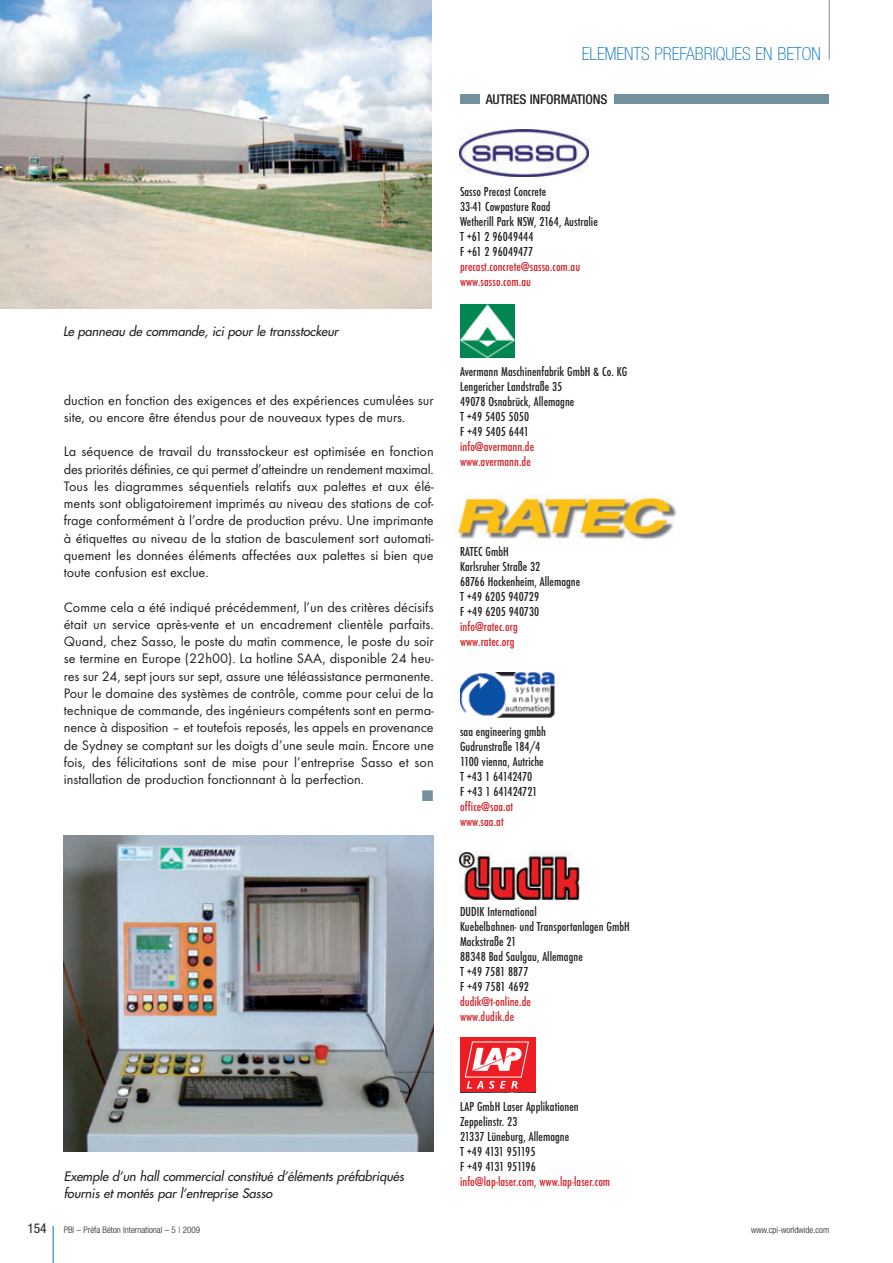
<style>
.page{position:relative;width:893px;height:1263px;background:#fff}
.page>*{position:absolute;margin:0;border:0;box-sizing:border-box;transform-origin:0 0}
.t1{font:100 condensed 18px "Helvetica Neue";color:#0372bb}
.t2{font:14.25px/17.2px "Futura T";color:#231f20;text-align:justify}
.t3{font:14.25px "European Pi Three";color:#73909f}
.t4{font:500 condensed 13.5px/15px "Futura T";letter-spacing:.005em;color:#231f20}
.t5{font:500 condensed 13.5px/15px "Futura T";letter-spacing:.005em;color:#d1232a}
.t6{font:500 condensed 13.5px "Helvetica Neue";letter-spacing:-.01em;color:#231f20}
.t7{font:condensed 13.5px "Helvetica Neue";color:#231f20}
.t8{font:italic 12.75px/17.2px "Futura";letter-spacing:-.005em;color:#231f20}
.t9{font:300 condensed 9px "Helvetica Neue";color:#231f20}
</style>
<div class="page">
<hr style="left:53px;top:1226px;width:1px;height:37px;background:#0372bb">
<hr style="left:829px;top:0;width:1px;height:60px;background:#73909f">
<img style="left:459px;top:130px;width:130px;height:46px">
<div style="left:460px;top:94px;width:19px;height:10px;background:#73909f"></div>
<div style="left:615px;top:94px;width:214px;height:10px;background:#73909f"></div>
<img style="left:460px;top:304px;width:54px;height:53px">
<img style="left:455px;top:495px;width:222px;height:43px">
<img style="left:461px;top:673px;width:94px;height:45px">
<img style="left:459px;top:851px;width:121px;height:49px">
<div style="left:460px;top:1038px;width:75px;height:54px;background:#ee1d23"></div>
<svg style="left:465px;top:1041px;width:64px;height:48px"></svg>
<img style="left:64px;top:836px;width:370px;height:316px">
<img style="left:0;top:0;width:432px;height:308px">
<p class="t1" style="left:582px;top:47px;width:241px">ELEMENTS PREFABRIQUES EN BETON</p>
<p class="t6" style="left:486px;top:94px;width:123px">AUTRES INFORMATIONS</p>
<p class="t8" style="left:63px;top:323px;width:279px">Le panneau de commande, ici pour le transstockeur</p>
<p class="t2" style="left:64px;top:392px;width:371px">duction en fonction des exigences et des expériences cumulées sur site, ou encore être étendus pour de nouveaux types de murs.</p>
<p class="t2" style="left:64px;top:444px;width:371px">La séquence de travail du transstockeur est optimisée en fonction des priorités définies, ce qui permet d’atteindre un rendement maximal.<br>Tous les diagrammes séquentiels relatifs aux palettes et aux élé&shy;ments sont obligatoirement imprimés au niveau des stations de cof&shy;frage conformément à l’ordre de production prévu. Une imprimante à étiquettes au niveau de la station de basculement sort automati&shy;quement les données éléments affectées aux palettes si bien que toute confusion est exclue.</p>
<p class="t2" style="left:64px;top:599px;width:372px">Comme cela a été indiqué précédemment, l’un des critères décisifs était un service après-vente et un encadrement clientèle parfaits.<br>Quand, chez Sasso, le poste du matin commence, le poste du soir se termine en Europe (22h00). La hotline SAA, disponible 24 heu&shy;res sur 24, sept jours sur sept, assure une téléassistance permanente.<br>Pour le domaine des systèmes de contrôle, comme pour celui de la technique de commande, des ingénieurs compétents sont en perma&shy;nence à disposition – et toutefois reposés, les appels en provenance de Sydney se comptant sur les doigts d’une seule main. Encore une fois, des félicitations sont de mise pour l’entreprise Sasso et son installation de production fonctionnant à la perfection.</p>
<p class="t3" style="left:422px;top:788px;width:13px">-</p>
<p class="t4" style="left:460px;top:185px;width:139px">Sasso Precast Concrete<br>33-41 Cowpasture Road<br>Wetherill Park NSW, 2164, Australie<br>T +61 2 96049444<br>F +61 2 96049477</p>
<p class="t5" style="left:460px;top:260px;width:122px">precast.concrete@sasso.com.au www.sasso.com.au</p>
<p class="t4" style="left:460px;top:365px;width:169px">Avermann Maschinenfabrik GmbH &amp; Co. KG<br>Lengericher Landstraße 35<br>49078 Osnabrück, Allemagne<br>T +49 5405 5050<br>F +49 5405 6441</p>
<p class="t5" style="left:460px;top:440px;width:76px">info@avermann.de www.avermann.de</p>
<p class="t4" style="left:460px;top:545px;width:122px">RATEC GmbH<br>Karlsruher Straße 32<br>68766 Hockenheim, Allemagne<br>T +49 6205 940729<br>F +49 6205 940730</p>
<p class="t5" style="left:460px;top:620px;width:59px">info@ratec.org www.ratec.org</p>
<p class="t4" style="left:460px;top:725px;width:88px">saa engineering gmbh<br>Gudrunstraße 184/4<br>1100 vienna, Autriche<br>T +43 1 64142470<br>F +43 1 641424721</p>
<p class="t5" style="left:460px;top:800px;width:55px">office@saa.at www.saa.at</p>
<p class="t4" style="left:460px;top:905px;width:171px">DUDIK International<br>Kuebelbahnen- und Transportanlagen GmbH<br>Mackstraße 21<br>88348 Bad Saulgau, Allemagne<br>T +49 7581 8877<br>F +49 7581 4692</p>
<p class="t5" style="left:460px;top:995px;width:72px">dudik@t-online.de www.dudik.de</p>
<p class="t8" style="left:64px;top:1168px;width:344px">Exemple d’un hall commercial constitué d’éléments préfabriqués fournis et montés par l’entreprise Sasso</p>
<p class="t4" style="left:460px;top:1100px;width:120px">LAP GmbH Laser Applikationen<br>Zeppelinstr. 23<br>21337 Lüneburg, Allemagne<br>T +49 4131 951195<br>F +49 4131 951196</p>
<p class="t5" style="left:460px;top:1175px;width:152px">info@lap-laser.com, www.lap-laser.com</p>
<p class="t7" style="left:27px;top:1223px;width:21px">154</p>
<p class="t9" style="left:64px;top:1226px;width:138px">PBI – Préfa Béton International – 5 | 2009</p>
<p class="t9" style="left:751px;top:1226px;width:80px">www.cpi-worldwide.com</p>
</div>
